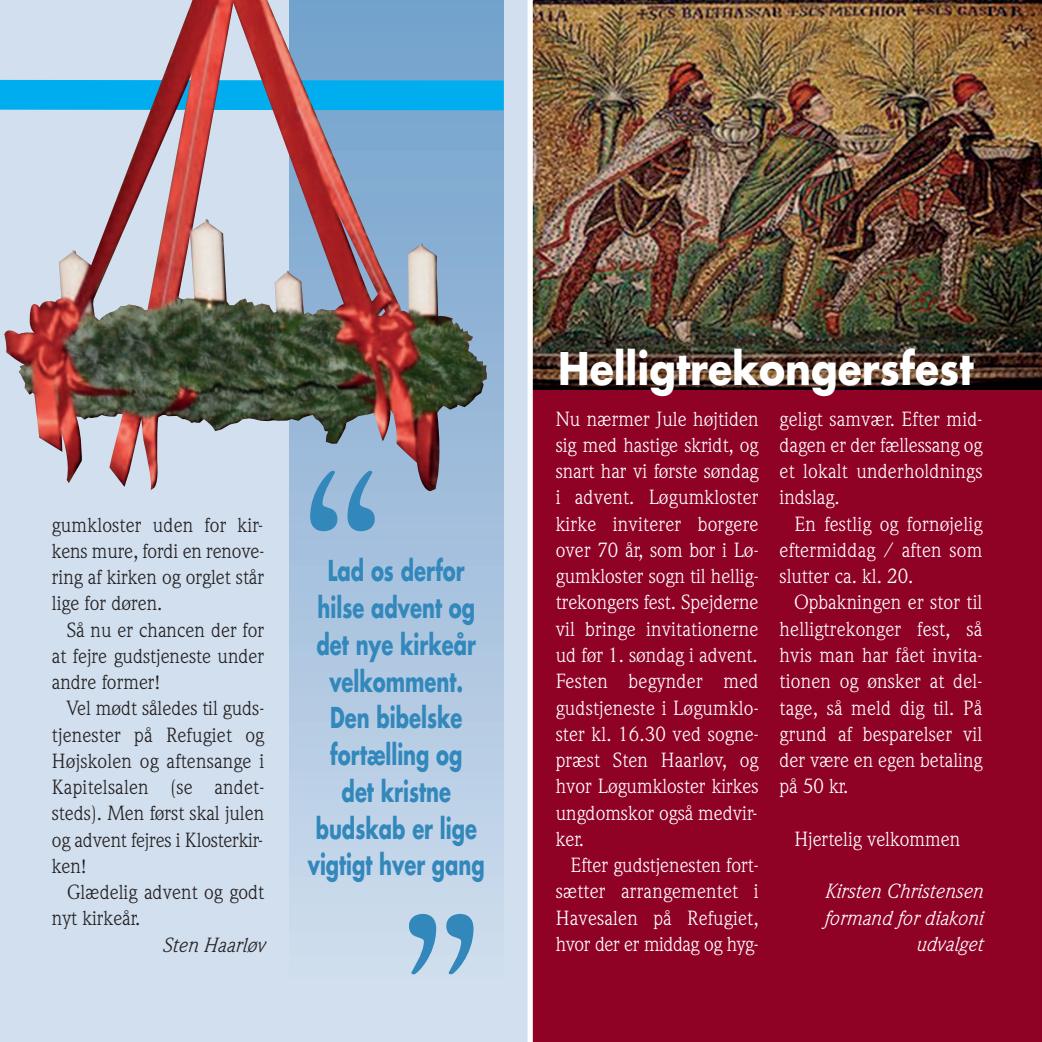
<style>
.page{position:relative;width:1042px;height:1042px;background:#d1dfee}
.page>*{position:absolute;margin:0;border:0;box-sizing:border-box;transform-origin:0 0}
.t1{font:700 43.75px "Futura";color:#fff;scale:.9 1}
.t2{font:700 28px/36.8px "Futura";color:#3287bb;text-align:center;scale:.7 1}
.t3{font:20.12px/26.2px "Weidemann";color:#fff;text-align:justify}
.t4{font:20.12px/26.2px "Weidemann";color:#231f20;text-align:justify}
.t5{font:italic 20.12px/26.2px "Weidemann";color:#fff;text-align:right}
.t6{font:italic 20.12px "Weidemann";color:#231f20}
</style>
<div class="page">
<div style="left:289px;top:0;width:215px;height:979px;background:linear-gradient(to bottom,#70a0cb,#cfdced)"></div>
<svg style="left:0;top:80px;width:504px;height:30px"></svg>
<div style="left:528px;top:0;width:514px;height:1042px;background:#900126"></div>
<img style="left:533px;top:0;width:509px;height:390px">
<div style="left:527px;top:0;width:6px;height:1042px;background:#fff"></div>
<img style="left:4px;top:0;width:483px;height:491px">
<svg style="left:310px;top:471px;width:65px;height:60px;background:#6ea4cc"></svg>
<svg style="left:409px;top:914px;width:64px;height:60px"></svg>
<p class="t4" style="left:52px;top:513px;width:214px">gumkloster uden for kir&shy;kens mure, fordi en renove&shy;ring af kirken og orglet står lige for døren.</p>
<p class="t4" style="left:52px;top:618px;width:214px;text-indent:15px">Så nu er chancen der for at fejre gudstjeneste under andre former!</p>
<p class="t4" style="left:52px;top:697px;width:214px;text-indent:15px">Vel mødt således til guds&shy;tjenester på Refugiet og Højskolen og aftensange i Kapitelsalen (se andet&shy;steds). Men først skal julen og advent fejres i Klosterkir&shy;ken!</p>
<p class="t4" style="left:52px;top:881px;width:214px;text-indent:15px">Glædelig advent og godt nyt kirkeår.</p>
<p class="t6" style="left:162px;top:937px;width:104px">Sten Haarløv</p>
<h2 class="t2" style="left:308px;top:555px;width:254px">Lad os derfor hilse advent og det nye kirkeår velkomment.<br>Den bibelske fortælling og<br>det kristne budskab er lige vigtigt hver gang</h2>
<h1 class="t1" style="left:558px;top:349px;width:463px">Helligtrekongersfest</h1>
<p class="t3" style="left:556px;top:407px;width:204px">Nu nærmer Jule højtiden sig med hastige skridt, og snart har vi første søndag i advent. Løgumkloster kirke inviterer borgere over 70 år, som bor i Lø&shy;gumkloster sogn til hellig&shy;trekongers fest. Spejderne vil bringe invitationerne ud før 1. søndag i advent.<br>Festen begynder med gudstjeneste i Løgumklo&shy;ster kl. 16.30 ved sogne&shy;præst Sten Haarløv, og hvor Løgumkloster kirkes ungdomskor også medvir&shy;ker.</p>
<p class="t3" style="left:556px;top:854px;width:204px;text-indent:15px">Efter gudstjenesten fort&shy;sætter arrangementet i Havesalen på Refugiet, hvor der er middag og hyg-</p>
<p class="t3" style="left:779px;top:407px;width:204px">geligt samvær. Efter mid&shy;dagen er der fællessang og et lokalt underholdnings indslag.</p>
<p class="t3" style="left:779px;top:512px;width:204px;text-indent:15px">En festlig og fornøjelig eftermiddag / aften som slutter ca. kl. 20.</p>
<p class="t3" style="left:779px;top:591px;width:204px;text-indent:15px">Opbakningen er stor til helligtrekonger fest, så hvis man har fået invita&shy;tionen og ønsker at del&shy;tage, så meld dig til. På grund af besparelser vil der være en egen betaling på 50 kr.</p>
<p class="t3" style="left:794px;top:827px;width:167px">Hjertelig velkommen</p>
<p class="t5" style="left:823px;top:880px;width:160px">Kirsten Christensen formand for diakoni udvalget</p>
</div>
